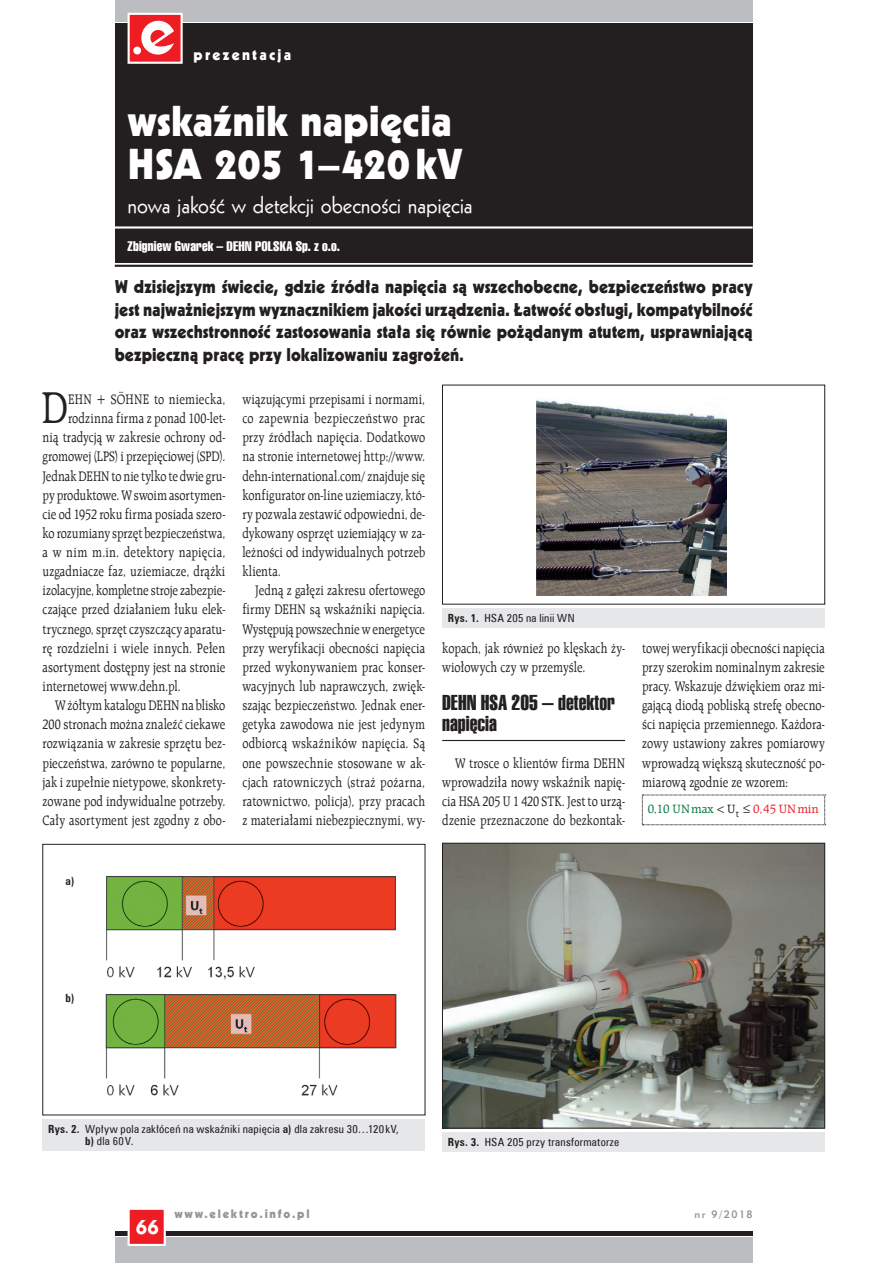
<style>
.page{position:relative;width:893px;height:1263px;background:#fff}
.page>*{position:absolute;margin:0;border:0;box-sizing:border-box;transform-origin:0 0}
.t1{font:47.85px "Raleigh EU";color:#231f20;scale:.82 1}
.t2{font:42px/42.5px "Geometric 231 Hv EU";color:#fff}
.t3{font:24px "Geometric 231 EU";letter-spacing:-.005em;color:#fff}
.t4{font:21px/21.3px "Swis 911 X Cm EU";color:#231f20;scale:1.1 1}
.t5{font:19.8px "Geometric 415 Blk EU";color:#fff}
.t6{font:18px/22.5px "Geometric 231 Hv EU";color:#231f20;text-align:justify;scale:.95 1}
.t7{font:15px "Geometric 231 Hv EU";letter-spacing:.15em;color:#fff}
.t8{font:14.85px/19.2px "Raleigh EU";letter-spacing:.005em;color:#231f20;text-align:justify;scale:.82 1}
.t9{font:13.5px "Swis 911 Cm EU";letter-spacing:.015em;color:#fff}
.t10{font:12.9px "Raleigh EU";color:#ee1d23}
.t11{font:12.9px "Raleigh EU";color:#007b3b}
.t12{font:12px "Geometric 231 Hv EU";letter-spacing:.15em;color:#939598}
.t13{font:11.25px/12px "Zurich Cn EU";letter-spacing:.025em;color:#231f20}
.t14{font:700 11.25px "Zurich Cn EU";color:#231f20}
.t15{font:10.5px "Geometric 415 Md EU";letter-spacing:.15em;color:#939598}
.s1{font-weight:700}
.s2{color:#231f20}
</style>
<div class="page">
<div style="left:115px;top:1237px;width:638px;height:26px;background:#bcbdc0"></div>
<div style="left:115px;top:0;width:638px;height:21px;background:#bcbdc0"></div>
<hr style="left:115px;top:1231px;width:638px;height:4px;background:#231f20">
<div style="left:115px;top:23px;width:638px;height:5px;background:#231f20"></div>
<hr style="left:442px;top:740px;width:183px;height:1px;background:#231f20">
<div style="left:115px;top:24px;width:638px;height:239px;background:#231f20"></div>
<hr style="left:115px;top:226px;width:638px;height:3px;background:#fff">
<hr style="left:115px;top:265px;width:638px;height:2px;background:#231f20">
<div style="left:128px;top:1208px;width:38px;height:38px;background:#ee1d23;border:2px solid #fff"></div>
<div style="left:128px;top:13px;width:55px;height:51px;background:#ee1d23;border:2px solid #fff"></div>
<svg style="left:133px;top:20px;width:41px;height:35px"></svg>
<div style="left:43px;top:1119px;width:382px;height:31px;background:#e6e7e9"></div>
<div style="left:442px;top:608px;width:383px;height:19px;background:#e6e7e9"></div>
<div style="left:442px;top:1132px;width:383px;height:19px;background:#e6e7e9"></div>
<img style="left:537px;top:400px;width:189px;height:195px">
<div style="left:442px;top:385px;width:383px;height:219px;border:1px solid #231f20"></div>
<img style="left:444px;top:845px;width:379px;height:281px">
<div style="left:442px;top:843px;width:383px;height:285px;border:1px solid #231f20"></div>
<div style="left:128px;top:106px;width:347px;height:150px;background:#231f20"></div>
<img style="left:106px;top:876px;width:290px;height:104px">
<img style="left:105px;top:994px;width:291px;height:102px">
<svg style="left:642px;top:795px;width:184px;height:30px"></svg>
<p class="t7" style="left:194px;top:45px;width:99px">prezentacja</p>
<h2 class="t2" style="left:128px;top:99px;width:336px">wskaźnik napięcia<br>HSA 205 1–420kV</h2>
<h3 class="t3" style="left:128px;top:189px;width:347px">nowa jakość w detekcji obecności napięcia</h3>
<p class="t9" style="left:128px;top:238px;width:214px">Zbigniew Gwarek – DEHN POLSKA Sp. z o.o.</p>
<p class="t6" style="left:115px;top:275px;width:673px">W dzisiejszym świecie, gdzie źródła napięcia są wszechobecne, bezpieczeństwo pracy jest najważniejszym wyznacznikiem jakości urządzenia. Łatwość obsługi, kompatybilność oraz wszechstronność zastosowania stała się równie pożądanym atutem, usprawniającą bezpieczną pracę przy lokalizowaniu zagrożeń.</p>
<h1 class="t1" style="left:41px;top:379px;width:34px">D</h1>
<p class="t8" style="left:68px;top:389px;width:193px">EHN + SÖHNE to niemiecka,</p>
<p class="t8" style="left:68px;top:408px;width:193px">rodzinna firma z ponad 100-let-</p>
<p class="t8" style="left:43px;top:428px;width:224px">nią tradycją w zakresie ochrony od-</p>
<p class="t8" style="left:43px;top:447px;width:224px">gromowej (LPS) i przepięciowej (SPD).</p>
<p class="t8" style="left:43px;top:466px;width:224px">Jednak DEHN to nie tylko te dwie gru-</p>
<p class="t8" style="left:43px;top:485px;width:224px">py produktowe. W swoim asortymen-</p>
<p class="t8" style="left:43px;top:504px;width:224px">cie od 1952 roku firma posiada szero-</p>
<p class="t8" style="left:43px;top:523px;width:224px">ko rozumiany sprzęt bezpieczeństwa,</p>
<p class="t8" style="left:43px;top:542px;width:224px">a w nim m.in. detektory napięcia,</p>
<p class="t8" style="left:43px;top:561px;width:224px">uzgadniacze faz, uziemiacze, drążki</p>
<p class="t8" style="left:43px;top:581px;width:224px">izolacyjne, kompletne stroje zabezpie-</p>
<p class="t8" style="left:43px;top:600px;width:224px">czające przed działaniem łuku elek-</p>
<p class="t8" style="left:43px;top:619px;width:224px">trycznego, sprzęt czyszczący aparatu-</p>
<p class="t8" style="left:43px;top:638px;width:224px">rę rozdzielni i wiele innych. Pełen</p>
<p class="t8" style="left:43px;top:657px;width:224px">asortyment dostępny jest na stronie</p>
<p class="t8" style="left:43px;top:676px;width:170px">internetowej www.dehn.pl.</p>
<p class="t8" style="left:55px;top:695px;width:209px">W żółtym katalogu DEHN na blisko</p>
<p class="t8" style="left:43px;top:715px;width:224px">200 stronach można znaleźć ciekawe</p>
<p class="t8" style="left:43px;top:734px;width:224px">rozwiązania w zakresie sprzętu bez-</p>
<p class="t8" style="left:43px;top:753px;width:224px">pieczeństwa, zarówno te popularne,</p>
<p class="t8" style="left:43px;top:772px;width:224px">jak i zupełnie nietypowe, skonkrety-</p>
<p class="t8" style="left:43px;top:791px;width:224px">zowane pod indywidualne potrzeby.</p>
<p class="t8" style="left:43px;top:810px;width:224px">Cały asortyment jest zgodny z obo-</p>
<p class="t8" style="left:242px;top:389px;width:224px">wiązującymi przepisami i normami, co zapewnia bezpieczeństwo prac przy źródłach napięcia. Dodatkowo na stronie internetowej http://www. dehn-international.com/ znajduje się konfigurator on-line uziemiaczy, któ&shy;ry pozwala zestawić odpowiedni, de&shy;dykowany osprzęt uziemiający w za&shy;leżności od indywidualnych potrzeb klienta.</p>
<p class="t8" style="left:242px;top:581px;width:224px;text-indent:13px">Jedną z gałęzi zakresu ofertowego firmy DEHN są wskaźniki napięcia.<br>Występują powszechnie w energetyce przy weryfikacji obecności napięcia przed wykonywaniem prac konser&shy;wacyjnych lub naprawczych, zwięk&shy;szając bezpieczeństwo. Jednak ener&shy;getyka zawodowa nie jest jedynym odbiorcą wskaźników napięcia. Są one powszechnie stosowane w ak&shy;cjach ratowniczych (straż pożarna, ratownictwo, policja), przy pracach z materiałami niebezpiecznymi, wy-</p>
<p class="t13" style="left:448px;top:612px;width:128px"><span class="s1">Rys. 1.</span> HSA 205 na linii WN</p>
<p class="t8" style="left:442px;top:638px;width:224px">kopach, jak również po klęskach ży&shy;wiołowych czy w przemyśle.</p>
<h3 class="t4" style="left:442px;top:692px;width:158px">DEHN HSA 205 – detektor napięcia</h3>
<p class="t8" style="left:442px;top:753px;width:224px;text-indent:13px">W trosce o klientów firma DEHN wprowadziła nowy wskaźnik napię&shy;cia HSA 205 U 1 420 STK. Jest to urzą&shy;dzenie przeznaczone do bezkontak-</p>
<p class="t8" style="left:642px;top:638px;width:224px">towej weryfikacji obecności napięcia przy szerokim nominalnym zakresie pracy. Wskazuje dźwiękiem oraz mi&shy;gającą diodą pobliską strefę obecno&shy;ści napięcia przemiennego. Każdora&shy;zowy ustawiony zakres pomiarowy wprowadzą większą skuteczność po&shy;miarową zgodnie ze wzorem:</p>
<p class="t11" style="left:648px;top:801px;width:68px">0 1, 0 UN ax</p>
<p class="t11" style="left:691px;top:801px;width:12px">m</p>
<p class="t10" style="left:727px;top:801px;width:93px"><span class="s2">U</span><sub>t</sub> 0 4, 5 UN in</p>
<p class="t10" style="left:797px;top:801px;width:12px">m</p>
<p class="t14" style="left:65px;top:874px;width:10px">a)</p>
<p class="t14" style="left:65px;top:991px;width:10px">b)</p>
<p class="t13" style="left:85px;top:1122px;width:315px;text-indent:-37px"><span class="s1">Rys. 2.</span> Wpływ pola zakłóceń na wskaźniki napięcia <span class="s1">a)</span> dla zakresu 30…120kV, <span class="s1">b)</span> dla 60V.</p>
<p class="t13" style="left:448px;top:1136px;width:173px"><span class="s1">Rys. 3.</span> HSA 205 przy transformatorze</p>
<h3 class="t5" style="left:136px;top:1214px;width:24px">66</h3>
<p class="t12" style="left:174px;top:1206px;width:137px">www.elektro.info.pl</p>
<p class="t15" style="left:694px;top:1208px;width:60px">nr 9/2018</p>
</div>
